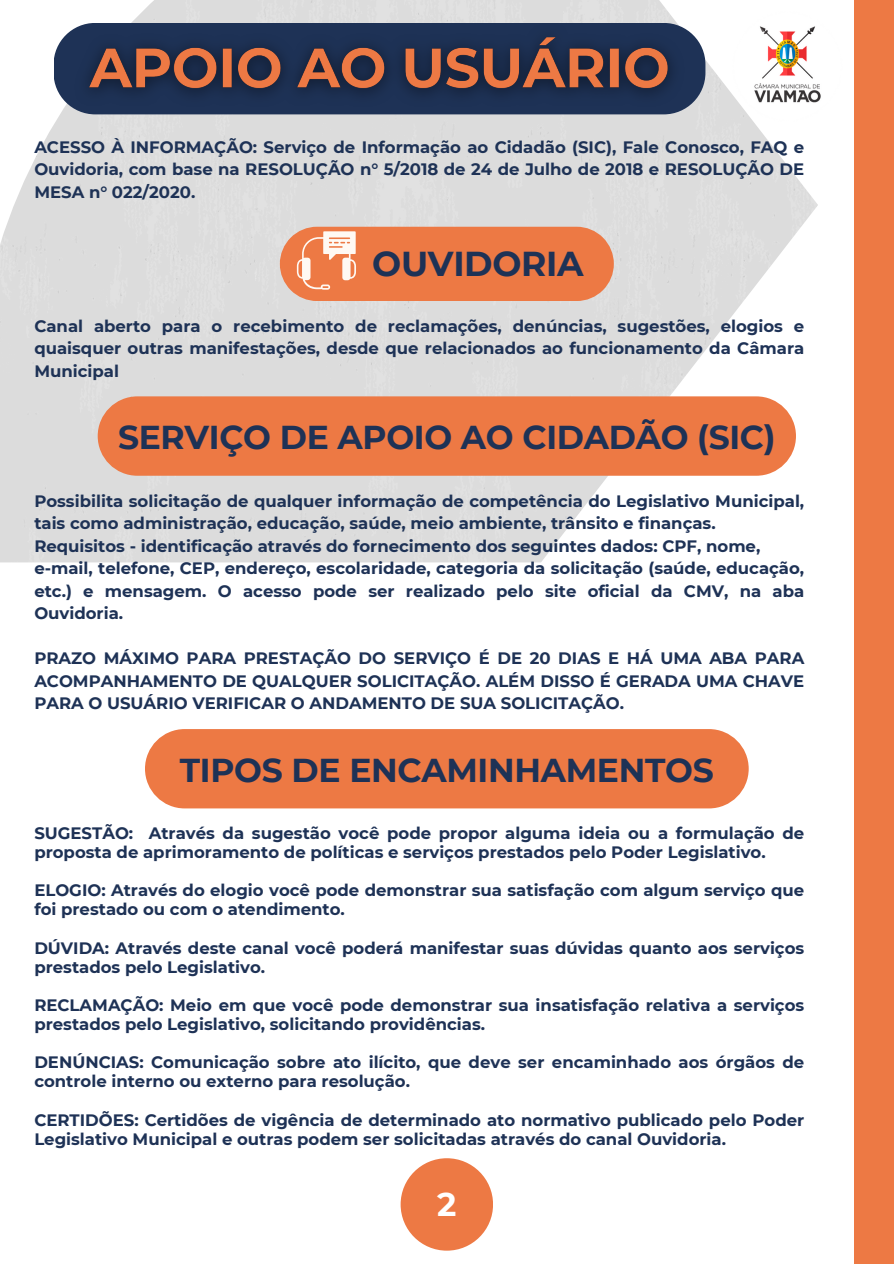
<style>
.page{position:relative;width:894px;height:1264px;background:#fff}
.page>*{position:absolute;margin:0;border:0;box-sizing:border-box;transform-origin:0 0}
.t1{font:700 34.5px "Montserrat";letter-spacing:-.01em;color:#1e3256}
.t2{font:700 33px "Montserrat";letter-spacing:-.01em;color:#1e3256}
.t3{font:700 32.7px "Montserrat";color:#fff}
.t4{font:700 16.5px/22.5px "Montserrat";color:#1e3256}
</style>
<div class="page">
<img style="left:0;top:0;width:817px;height:562px">
<div style="left:854px;top:0;width:39px;height:1263px;background:#ed7944"></div>
<img style="left:720px;top:0;width:101px;height:134px">
<div style="left:54px;top:23px;width:651px;height:91px;background:#1e3256;border-radius:42px"></div>
<div style="left:400px;top:1158px;width:93px;height:92px;background:#ed7944;border-radius:50%"></div>
<svg style="left:280px;top:227px;width:333px;height:74px"></svg>
<img style="left:66px;top:15px;width:624px;height:98px">
<div style="left:98px;top:396px;width:697px;height:80px;background:#ed7944;border-radius:40px"></div>
<div style="left:145px;top:729px;width:603px;height:79px;background:#ed7944;border-radius:40px"></div>
<h2 class="t4" style="left:34px;top:136px;width:771px;text-align:justify">ACESSO À INFORMAÇÃO: Serviço de Informação ao Cidadão (SIC), Fale Conosco, FAQ e Ouvidoria, com base na RESOLUÇÃO n° 5/2018 de 24 de Julho de 2018 e RESOLUÇÃO DE MESA n° 022/2020.</h2>
<p class="t1" style="left:372px;top:243px;width:213px">OUVIDORIA</p>
<p class="t4" style="left:34px;top:314px;width:771px;text-align:justify">Canal aberto para o recebimento de reclamações, denúncias, sugestões, elogios e quaisquer outras manifestações, desde que relacionados ao funcionamento da Câmara Municipal</p>
<h2 class="t2" style="left:118px;top:417px;width:659px">SERVIÇO DE APOIO AO CIDADÃO (SIC)</h2>
<p class="t4" style="left:34px;top:489px;width:771px">Possibilita solicitação de qualquer informação de competência do Legislativo Municipal, tais como administração, educação, saúde, meio ambiente, trânsito e finanças.</p>
<p class="t4" style="left:34px;top:534px;width:727px">Requisitos - identificação através do fornecimento dos seguintes dados: CPF, nome,</p>
<p class="t4" style="left:34px;top:557px;width:771px;text-align:justify">e-mail, telefone, CEP, endereço, escolaridade, categoria da solicitação (saúde, educação, etc.) e mensagem. O acesso pode ser realizado pelo site oficial da CMV, na aba Ouvidoria.</p>
<h3 class="t4" style="left:34px;top:647px;width:771px;text-align:justify">PRAZO MÁXIMO PARA PRESTAÇÃO DO SERVIÇO É DE 20 DIAS E HÁ UMA ABA PARA ACOMPANHAMENTO DE QUALQUER SOLICITAÇÃO. ALÉM DISSO É GERADA UMA CHAVE PARA O USUÁRIO VERIFICAR O ANDAMENTO DE SUA SOLICITAÇÃO.</h3>
<h2 class="t2" style="left:180px;top:750px;width:535px">TIPOS DE ENCAMINHAMENTOS</h2>
<p class="t4" style="left:34px;top:823px;width:771px;line-height:19.2px">SUGESTÃO: Através da sugestão você pode propor alguma ideia ou a formulação de proposta de aprimoramento de políticas e serviços prestados pelo Poder Legislativo.</p>
<p class="t4" style="left:34px;top:880px;width:771px;line-height:19.2px">ELOGIO: Através do elogio você pode demonstrar sua satisfação com algum serviço que foi prestado ou com o atendimento.</p>
<p class="t4" style="left:34px;top:938px;width:771px;line-height:19.2px">DÚVIDA: Através deste canal você poderá manifestar suas dúvidas quanto aos serviços prestados pelo Legislativo.</p>
<p class="t4" style="left:34px;top:995px;width:771px;line-height:19.2px">RECLAMAÇÃO: Meio em que você pode demonstrar sua insatisfação relativa a serviços prestados pelo Legislativo, solicitando providências.</p>
<p class="t4" style="left:34px;top:1052px;width:771px;line-height:19.2px">DENÚNCIAS: Comunicação sobre ato ilícito, que deve ser encaminhado aos órgãos de controle interno ou externo para resolução.</p>
<p class="t4" style="left:34px;top:1110px;width:771px;line-height:19.2px">CERTIDÕES: Certidões de vigência de determinado ato normativo publicado pelo Poder<br>Legislativo Municipal e outras podem ser solicitadas através do canal Ouvidoria.</p>
<p class="t3" style="left:437px;top:1184px;width:21px">2</p>
</div>
